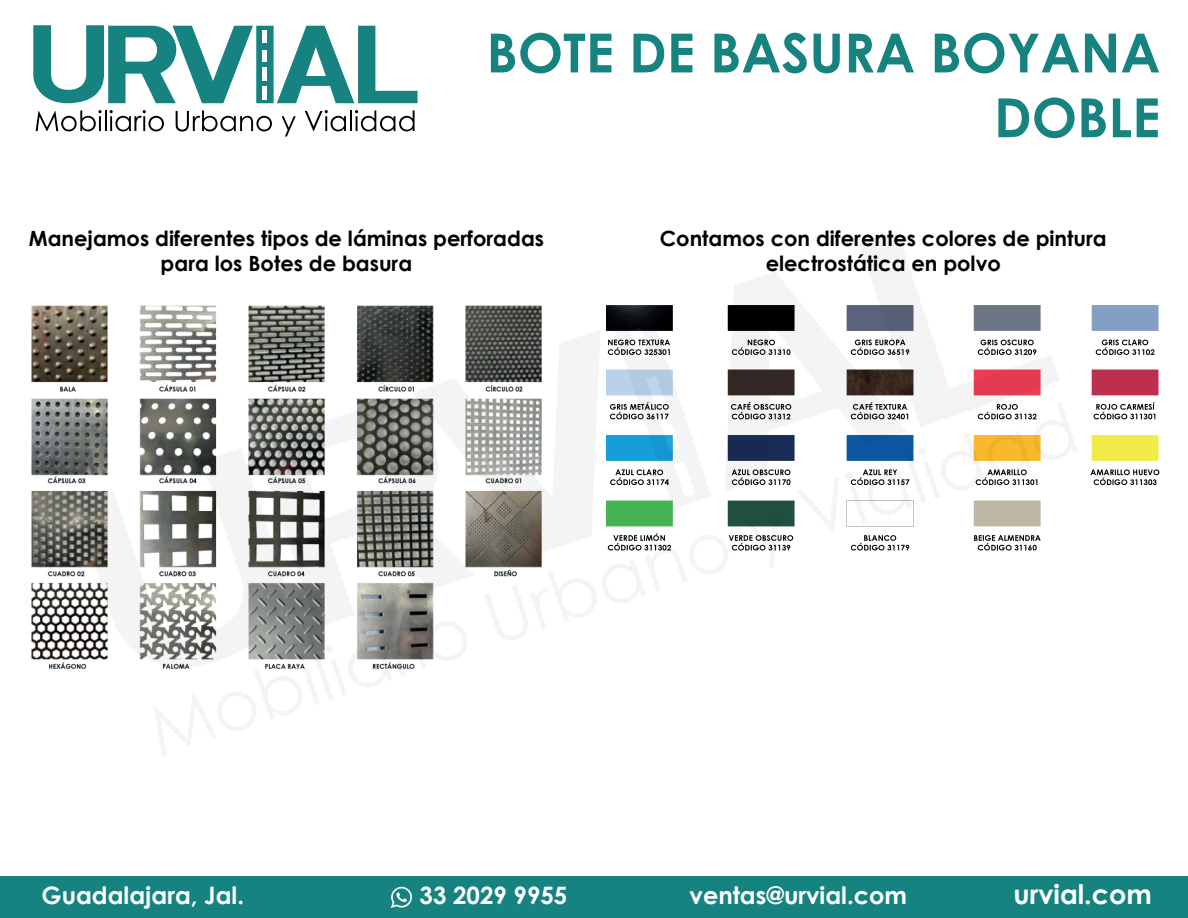
<style>
.page{position:relative;width:1188px;height:918px;background:#fff}
.page>*{position:absolute;margin:0;border:0;box-sizing:border-box;transform-origin:0 0}
.t1{font:700 54px/64.8px "Century Gothic";color:#168381;text-align:right}
.t2{font:700 27px "Century Gothic";color:#fff}
.t3{font:700 24px "Century Gothic";color:#fff}
.t4{font:700 21px/25.2px "Century Gothic";color:#000001;text-align:center}
</style>
<div class="page">
<img style="left:31px;top:305px;width:122px;height:364px">
<img style="left:1090px;top:305px;width:70px;height:180px">
<div style="left:0;top:876px;width:1188px;height:42px;background:#168381"></div>
<svg style="left:391px;top:887px;width:21px;height:21px"></svg>
<svg style="left:33px;top:25px;width:220px;height:79px"></svg>
<div style="left:256px;top:26px;width:18px;height:77px;background:#168381;border:2px solid #168381"></div>
<svg style="left:277px;top:25px;width:141px;height:79px"></svg>
<div style="left:262px;top:31px;width:5px;height:12px;background:#fff"></div>
<svg style="left:36px;top:110px;width:66px;height:21px"></svg>
<hr style="left:105px;top:110px;width:2px;height:21px;background:#000001">
<svg style="left:110px;top:110px;width:54px;height:21px"></svg>
<svg style="left:176px;top:110px;width:96px;height:22px"></svg>
<svg style="left:282px;top:116px;width:14px;height:20px"></svg>
<svg style="left:305px;top:110px;width:41px;height:21px"></svg>
<hr style="left:350px;top:110px;width:2px;height:21px;background:#000001">
<svg style="left:355px;top:110px;width:60px;height:21px"></svg>
<div style="left:262px;top:51px;width:5px;height:11px;background:#fff"></div>
<div style="left:262px;top:67px;width:5px;height:13px;background:#fff"></div>
<div style="left:262px;top:86px;width:5px;height:13px;background:#fff"></div>
<svg style="left:74px;top:448px;width:79px;height:221px"></svg>
<svg style="left:153px;top:232px;width:924px;height:523px"></svg>
<h1 class="t1" style="left:486px;top:18px;width:675px">BOTE DE BASURA BOYANA<br>DOBLE</h1>
<p class="t4" style="left:29px;top:225px;width:517px">Manejamos diferentes tipos de láminas perforadas para los Botes de basura</p>
<p class="t4" style="left:660px;top:225px;width:448px">Contamos con diferentes colores de pintura electrostática en polvo</p>
<p class="t3" style="left:42px;top:878px;width:204px">Guadalajara, Jal.</p>
<p class="t3" style="left:420px;top:878px;width:149px">33 2029 9955</p>
<p class="t3" style="left:690px;top:878px;width:219px">ventas@urvial.com</p>
<p class="t2" style="left:1014px;top:874px;width:140px">urvial.com</p>
</div>
